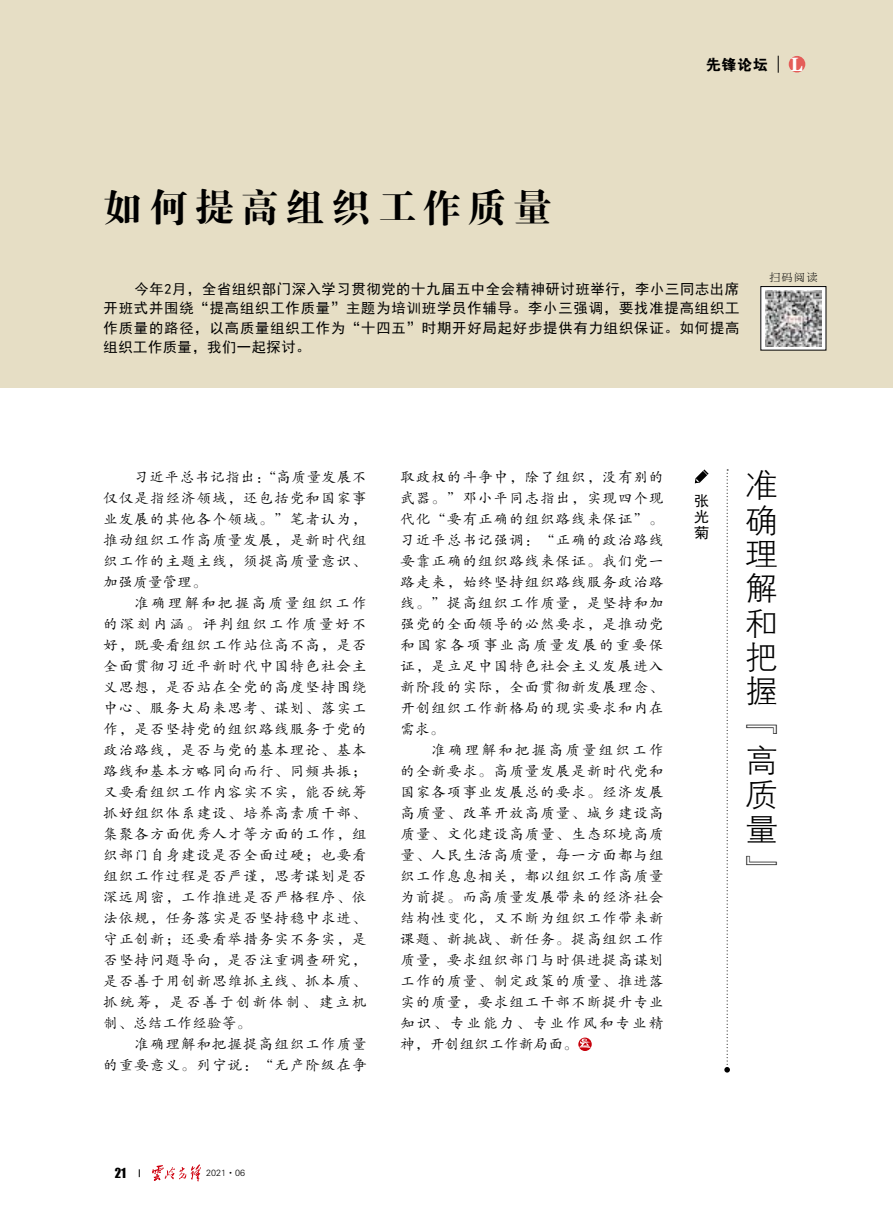
<style>
.page{position:relative;width:893px;height:1212px;background:#fff}
.page>*{position:absolute;margin:0;border:0;box-sizing:border-box;transform-origin:0 0}
.t1{font:39px "FZDBSK GBK1 0";letter-spacing:.17em;color:#000}
.t2{font:33px/34.3px "FZXH1 K GBK1 0";color:#000;text-align:justify}
.t3{font:15px "FZDHTK GBK1 0";color:#000}
.t4{font:15px/16.2px "Sim Hei";color:#000;text-align:justify}
.t5{font:14.25px/21px "FZKTK GBK1 0";letter-spacing:.09em;color:#000;text-align:justify}
.t6{font:14.25px/19.5px "Sim Hei";letter-spacing:.065em;color:#000;text-align:justify}
.t7{font:12.75px "Impact";color:#000}
.t8{font:10.65px "FZBYFKSK GBK1 0";color:#000}
.t9{font:9px "FZXH1 K GBK1 0";color:#000}
.s1{font-family:"FZCSK GBK1 0";font-size:19.35px;color:#fff}
</style>
<div class="page">
<svg style="left:152px;top:1164px;width:49px;height:17px"></svg>
<div style="left:0;top:0;width:893px;height:388px;background:#e6dec5"></div>
<div style="left:578px;top:1037px;width:14px;height:14px;background:#c7000b;border-radius:50%"></div>
<svg style="left:579px;top:1038px;width:12px;height:10px"></svg>
<svg style="left:694px;top:469px;width:15px;height:15px"></svg>
<svg style="left:724px;top:469px;width:6px;height:603px"></svg>
<div style="left:761px;top:287px;width:65px;height:63px;background:#fff"></div>
<img style="left:765px;top:290px;width:57px;height:57px">
<svg style="left:778px;top:56px;width:1px;height:17px"></svg>
<div style="left:789px;top:56px;width:16px;height:16px;background:#e45d59;border-radius:50%"></div>
<h1 class="t1" style="left:104px;top:186px;width:450px">如何提高组织工作质量</h1>
<p class="t3" style="left:706px;top:56px;width:99px">先锋论坛 <span class="s1">L</span></p>
<p class="t6" style="left:104px;top:279px;width:637px;text-indent:31px">今年2月，全省组织部门深入学习贯彻党的十九届五中全会精神研讨班举行，李小三同志出席开班式并围绕“提高组织工作质量”主题为培训班学员作辅导。李小三强调，要找准提高组织工作质量的路径，以高质量组织工作为“十四五”时期开好局起好步提供有力组织保证。如何提高组织工作质量，我们一起探讨。</p>
<p class="t8" style="left:769px;top:272px;width:50px">扫码阅读</p>
<p class="t5" style="left:104px;top:467px;width:264px;text-indent:31px">习近平总书记指出：“高质量发展不仅仅是指经济领域，还包括党和国家事业发展的其他各个领域。”笔者认为，推动组织工作高质量发展，是新时代组织工作的主题主线，须提高质量意识、加强质量管理。</p>
<p class="t5" style="left:104px;top:593px;width:264px;text-indent:31px">准确理解和把握高质量组织工作的深刻内涵。评判组织工作质量好不好，既要看组织工作站位高不高，是否全面贯彻习近平新时代中国特色社会主义思想，是否站在全党的高度坚持围绕中心、服务大局来思考、谋划、落实工作，是否坚持党的组织路线服务于党的政治路线，是否与党的基本理论、基本路线和基本方略同向而行、同频共振；又要看组织工作内容实不实，能否统筹抓好组织体系建设、培养高素质干部、集聚各方面优秀人才等方面的工作，组织部门自身建设是否全面过硬；也要看组织工作过程是否严谨，思考谋划是否深远周密，工作推进是否严格程序、依法依规，任务落实是否坚持稳中求进、守正创新；还要看举措务实不务实，是否坚持问题导向，是否注重调查研究，是否善于用创新思维抓主线、抓本质、抓统筹，是否善于创新体制、建立机制、总结工作经验等。</p>
<p class="t5" style="left:104px;top:1034px;width:264px;text-align:right">准确理解和把握提高组织工作质量<br>的重要意义。列宁说：“无产阶级在争</p>
<p class="t5" style="left:400px;top:467px;width:264px">取政权的斗争中，除了组织，没有别的武器。”邓小平同志指出，实现四个现代化“要有正确的组织路线来保证”。习近平总书记强调：“正确的政治路线要靠正确的组织路线来保证。我们党一路走来，始终坚持组织路线服务政治路线。”提高组织工作质量，是坚持和加强党的全面领导的必然要求，是推动党和国家各项事业高质量发展的重要保证，是立足中国特色社会主义发展进入新阶段的实际，全面贯彻新发展理念、开创组织工作新格局的现实要求和内在需求。</p>
<p class="t5" style="left:400px;top:740px;width:264px;text-indent:31px">准确理解和把握高质量组织工作的全新要求。高质量发展是新时代党和国家各项事业发展总的要求。经济发展高质量、改革开放高质量、城乡建设高质量、文化建设高质量、生态环境高质量、人民生活高质量，每一方面都与组织工作息息相关，都以组织工作高质量为前提。而高质量发展带来的经济社会结构性变化，又不断为组织工作带来新课题、新挑战、新任务。提高组织工作质量，要求组织部门与时俱进提高谋划工作的质量、制定政策的质量、推进落实的质量，要求组工干部不断提升专业知识、专业能力、专业作风和专业精神，开创组织工作新局面。</p>
<p class="t4" style="left:694px;top:492px;width:16px">张光菊</p>
<h2 class="t2" style="left:745px;top:469px;width:33px">准确理解和把握『高质量』</h2>
<p class="t7" style="left:115px;top:1163px;width:13px">21</p>
<p class="t9" style="left:206px;top:1168px;width:40px">2021·06</p>
</div>
